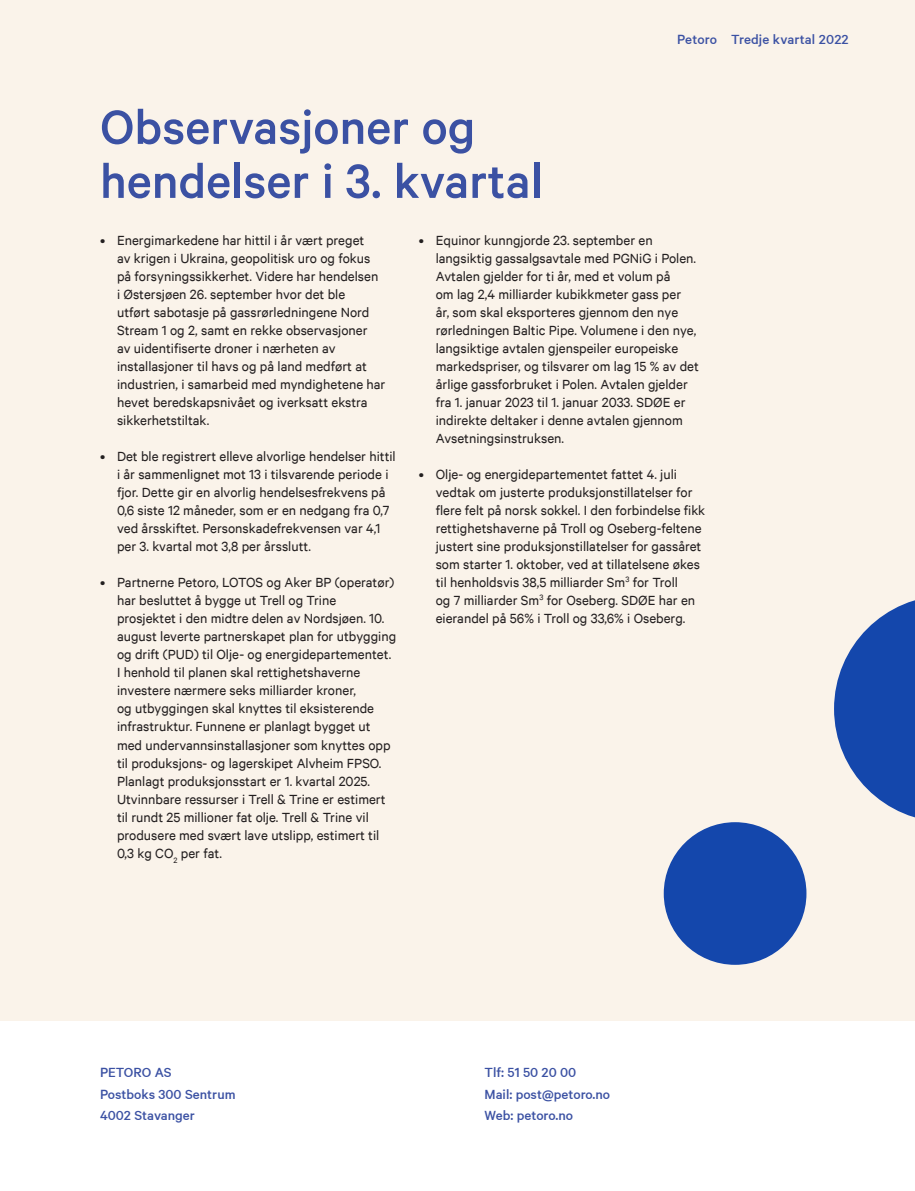
<style>
.page{position:relative;width:915px;height:1191px;background:#fff}
.page>*{position:absolute;margin:0;border:0;box-sizing:border-box;transform-origin:0 0}
.Brødtekst{font:500 54px/54px "Calibre";color:#3b51a3}
.t1{font:15px/18px "Calibre";color:#231f20}
.Brødtekst-2{font:500 15px "Calibre";color:#3b51a3}
</style>
<div class="page">
<div style="left:0;top:0;width:914px;height:1020px;background:#faf3ea"></div>
<div style="left:663px;top:822px;width:143px;height:142px;background:#1447ac;border-radius:50%"></div>
<svg style="left:834px;top:600px;width:80px;height:217px"></svg>
<p class="Brødtekst-2" style="left:677px;top:30px;width:173px">Petoro Tredje kvartal 2022</p>
<p class="Brødtekst" style="left:100px;top:99px;width:444px">Observasjoner og hendelser i 3. kvartal</p>
<p class="t1" style="left:117px;top:231px;width:270px;text-indent:-17px">• Energimarkedene har hittil i år vært preget<br>av krigen i Ukraina, geopolitisk uro og fokus på forsyningssikkerhet. Videre har hendelsen<br>i Østersjøen 26. september hvor det ble<br>utført sabotasje på gassrørledningene Nord Stream 1 og 2, samt en rekke observasjoner<br>av uidentifiserte droner i nærheten av installasjoner til havs og på land medført at industrien, i samarbeid med myndighetene har hevet beredskapsnivået og iverksatt ekstra sikkerhetstiltak.</p>
<p class="t1" style="left:117px;top:447px;width:280px;text-indent:-17px">• Det ble registrert elleve alvorlige hendelser hittil i år sammenlignet mot 13 i tilsvarende periode i fjor. Dette gir en alvorlig hendelsesfrekvens på 0,6 siste 12 måneder, som er en nedgang fra 0,7 ved årsskiftet. Personskadefrekvensen var 4,1 per 3. kvartal mot 3,8 per årsslutt.</p>
<p class="t1" style="left:117px;top:573px;width:280px;text-indent:-17px">• Partnerne Petoro, LOTOS og Aker BP (operatør) har besluttet å bygge ut Trell og Trine prosjektet i den midtre delen av Nordsjøen. 10. august leverte partnerskapet plan for utbygging og drift (PUD) til Olje- og energidepartementet.<br>I henhold til planen skal rettighetshaverne investere nærmere seks milliarder kroner,<br>og utbyggingen skal knyttes til eksisterende infrastruktur. Funnene er planlagt bygget ut med undervannsinstallasjoner som knyttes opp til produksjons- og lagerskipet Alvheim FPSO.<br>Planlagt produksjonsstart er 1. kvartal 2025.<br>Utvinnbare ressurser i Trell &amp; Trine er estimert til rundt 25 millioner fat olje. Trell &amp; Trine vil produsere med svært lave utslipp, estimert til 0,3 kg CO<sub>2</sub> per fat.</p>
<p class="t1" style="left:435px;top:231px;width:264px;text-indent:-17px">• Equinor kunngjorde 23. september en langsiktig gassalgsavtale med PGNiG i Polen.<br>Avtalen gjelder for ti år, med et volum på<br>om lag 2,4 milliarder kubikkmeter gass per<br>år, som skal eksporteres gjennom den nye rørledningen Baltic Pipe. Volumene i den nye, langsiktige avtalen gjenspeiler europeiske markedspriser, og tilsvarer om lag 15 % av det årlige gassforbruket i Polen. Avtalen gjelder fra 1. januar 2023 til 1. januar 2033. SDØE er indirekte deltaker i denne avtalen gjennom Avsetningsinstruksen.</p>
<p class="t1" style="left:435px;top:465px;width:271px;text-indent:-17px">• Olje- og energidepartementet fattet 4. juli vedtak om justerte produksjonstillatelser for flere felt på norsk sokkel. I den forbindelse fikk rettighetshaverne på Troll og Oseberg-feltene justert sine produksjonstillatelser for gassåret som starter 1. oktober, ved at tillatelsene økes til henholdsvis 38,5 milliarder Sm<sup>3</sup> for Troll<br>og 7 milliarder Sm<sup>3</sup> for Oseberg. SDØE har en eierandel på 56% i Troll og 33,6% i Oseberg.</p>
<p class="Brødtekst-2" style="left:100px;top:1064px;width:73px">PETORO AS</p>
<p class="Brødtekst-2" style="left:100px;top:1085px;width:137px">Postboks 300 Sentrum</p>
<p class="Brødtekst-2" style="left:100px;top:1106px;width:96px">4002 Stavanger</p>
<p class="Brødtekst-2" style="left:484px;top:1064px;width:93px">Tlf: 51 50 20 00</p>
<p class="Brødtekst-2" style="left:484px;top:1085px;width:127px">Mail: post@petoro.no</p>
<p class="Brødtekst-2" style="left:484px;top:1106px;width:90px">Web: petoro.no</p>
</div>
